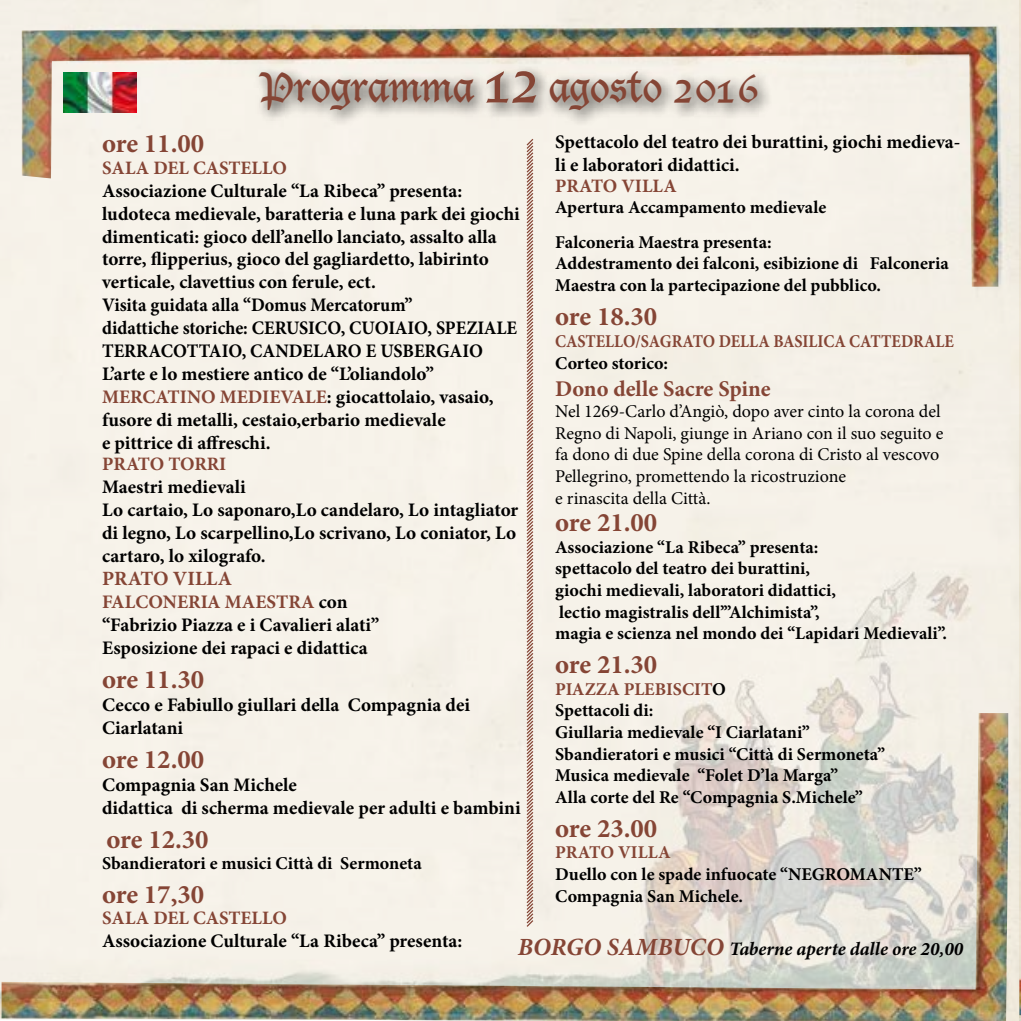
<style>
.page{position:relative;width:1021px;height:1021px;background:#fff}
.page>*{position:absolute;margin:0;border:0;box-sizing:border-box;transform-origin:0 0}
.t1{font:40.5px "Lucida Blackletter";color:#854535}
.t2{font:700 26.78px "Minion Pro";letter-spacing:-.005em;color:#854535}
.t3{font:700 22.5px "Minion Pro";color:#854535}
.t4{font:700 20.25px "Minion Pro";color:#854535}
.t5{font:700 19.12px/22.9px "Minion Pro";color:#000}
.t6{font:700 18.9px "Minion Pro";color:#854535}
.t7{font:italic 700 18.9px "Minion Pro";color:#000}
.t8{font:700 18px/21.6px "Minion Pro";color:#000}
.t9{font:18px/21.6px "Minion Pro";color:#000}
.t10{font:700 18px "Minion Pro";color:#854535;scale:.9 1}
.t11{font:700 18px "Minion Pro";color:#854535}
.s1{font-size:56.25px}
.s2{color:#854535}
.s3{font-size:24.75px;color:#854535}
</style>
<div class="page">
<img style="left:0;top:0;width:1020px;height:1020px">
<div style="left:253px;top:64px;width:520px;height:62px;background:#000;opacity:.75"></div>
<svg style="left:525px;top:137px;width:9px;height:791px;background:#cfb6ab"></svg>
<img style="left:1019px;top:978px;width:1px;height:37px">
<img style="left:64px;top:72px;width:72px;height:41px">
<h1 class="t1" style="left:261px;top:64px;width:500px">Programma <span class="s1">12</span> agosto 2016</h1>
<p class="t5" style="left:555px;top:130px;width:407px">Spettacolo del teatro dei burattini, giochi medieva&shy;li e laboratori didattici.</p>
<p class="t6" style="left:555px;top:172px;width:123px">PRATO VILLA</p>
<p class="t8" style="left:555px;top:190px;width:273px;line-height:34.4px">Apertura Accampamento medievale<br>Falconeria Maestra presenta:</p>
<p class="t8" style="left:555px;top:252px;width:395px">Addestramento dei falconi, esibizione di Falconeria<br>Maestra con la partecipazione del pubblico.</p>
<h2 class="t2" style="left:555px;top:298px;width:104px">ore 18.30</h2>
<p class="t10" style="left:555px;top:328px;width:444px">CASTELLO/SAGRATO DELLA BASILICA CATTEDRALE</p>
<p class="t8" style="left:555px;top:352px;width:114px">Corteo storico:</p>
<p class="t3" style="left:555px;top:372px;width:217px">Dono delle Sacre Spine</p>
<p class="t9" style="left:555px;top:400px;width:390px">Nel 1269-Carlo d’Angiò, dopo aver cinto la corona del Regno di Napoli, giunge in Ariano con il suo seguito e fa dono di due Spine della corona di Cristo al vescovo Pellegrino, promettendo la ricostruzione<br>e rinascita della Città.</p>
<h2 class="t2" style="left:555px;top:503px;width:104px">ore 21.00</h2>
<p class="t8" style="left:555px;top:536px;width:393px">Associazione “La Ribeca” presenta:<br>spettacolo del teatro dei burattini,<br>giochi medievali, laboratori didattici,<br>lectio magistralis dell’”Alchimista”,<br>magia e scienza nel mondo dei “Lapidari Medievali”.</p>
<h2 class="t2" style="left:555px;top:645px;width:104px">ore 21.30</h2>
<p class="t8" style="left:555px;top:678px;width:331px"><span class="s2">PIAZZA PLEBISCIT</span>O<br>Spettacoli di:<br>Giullaria medievale “I Ciarlatani”<br>Sbandieratori e musici “Città di Sermoneta”<br>Musica medievale “Folet D’la Marga”<br>Alla corte del Re “Compagnia S.Michele”</p>
<h2 class="t2" style="left:555px;top:809px;width:104px">ore 23.00</h2>
<p class="t11" style="left:555px;top:839px;width:117px">PRATO VILLA</p>
<p class="t8" style="left:555px;top:863px;width:368px">Duello con le spade infuocate “NEGROMANTE”<br>Compagnia San Michele.</p>
<p class="t7" style="left:518px;top:935px;width:447px"><span class="s3">BORGO SAMBUCO</span> Taberne aperte dalle ore 20,00</p>
<h2 class="t2" style="left:102px;top:125px;width:104px">ore 11.00</h2>
<p class="t6" style="left:102px;top:154px;width:186px">SALA DEL CASTELLO</p>
<p class="t5" style="left:102px;top:179px;width:419px">Associazione Culturale “La Ribeca” presenta: ludoteca medievale, baratteria e luna park dei giochi dimenticati: gioco dell’anello lanciato, assalto alla torre, flipperius, gioco del gagliardetto, labirinto verticale, clavettius con ferule, ect.<br>Visita guidata alla “Domus Mercatorum”<br>didattiche storiche: CERUSICO, CUOIAIO, SPEZIALE TERRACOTTAIO, CANDELARO E USBERGAIO L’arte e lo mestiere antico de “L’oliandolo” <span class="s2">MERCATINO MEDIEVALE</span>: giocattolaio, vasaio, fusore di metalli, cestaio,erbario medievale<br>e pittrice di affreschi.</p>
<p class="t6" style="left:102px;top:451px;width:126px">PRATO TORRI</p>
<p class="t5" style="left:102px;top:475px;width:418px">Maestri medievali<br>Lo cartaio, Lo saponaro,Lo candelaro, Lo intagliator di legno, Lo scarpellino,Lo scrivano, Lo coniator, Lo cartaro, lo xilografo.</p>
<p class="t4" style="left:102px;top:564px;width:131px">PRATO VILLA</p>
<p class="t5" style="left:102px;top:590px;width:279px"><span class="s2">FALCONERIA MAESTRA</span> con “Fabrizio Piazza e i Cavalieri alati”<br>Esposizione dei rapaci e didattica</p>
<h2 class="t2" style="left:102px;top:660px;width:104px">ore 11.30</h2>
<p class="t5" style="left:102px;top:693px;width:369px">Cecco e Fabiullo giullari della Compagnia dei<br>Ciarlatani</p>
<h2 class="t2" style="left:102px;top:740px;width:104px">ore 12.00</h2>
<p class="t5" style="left:102px;top:773px;width:420px">Compagnia San Michele<br>didattica di scherma medievale per adulti e bambini</p>
<h2 class="t2" style="left:106px;top:820px;width:104px">ore 12.30</h2>
<p class="t8" style="left:102px;top:852px;width:321px">Sbandieratori e musici Città di Sermoneta</p>
<h2 class="t2" style="left:102px;top:875px;width:104px">ore 17,30</h2>
<p class="t6" style="left:102px;top:905px;width:186px">SALA DEL CASTELLO</p>
<p class="t5" style="left:102px;top:929px;width:362px">Associazione Culturale “La Ribeca” presenta:</p>
</div>
